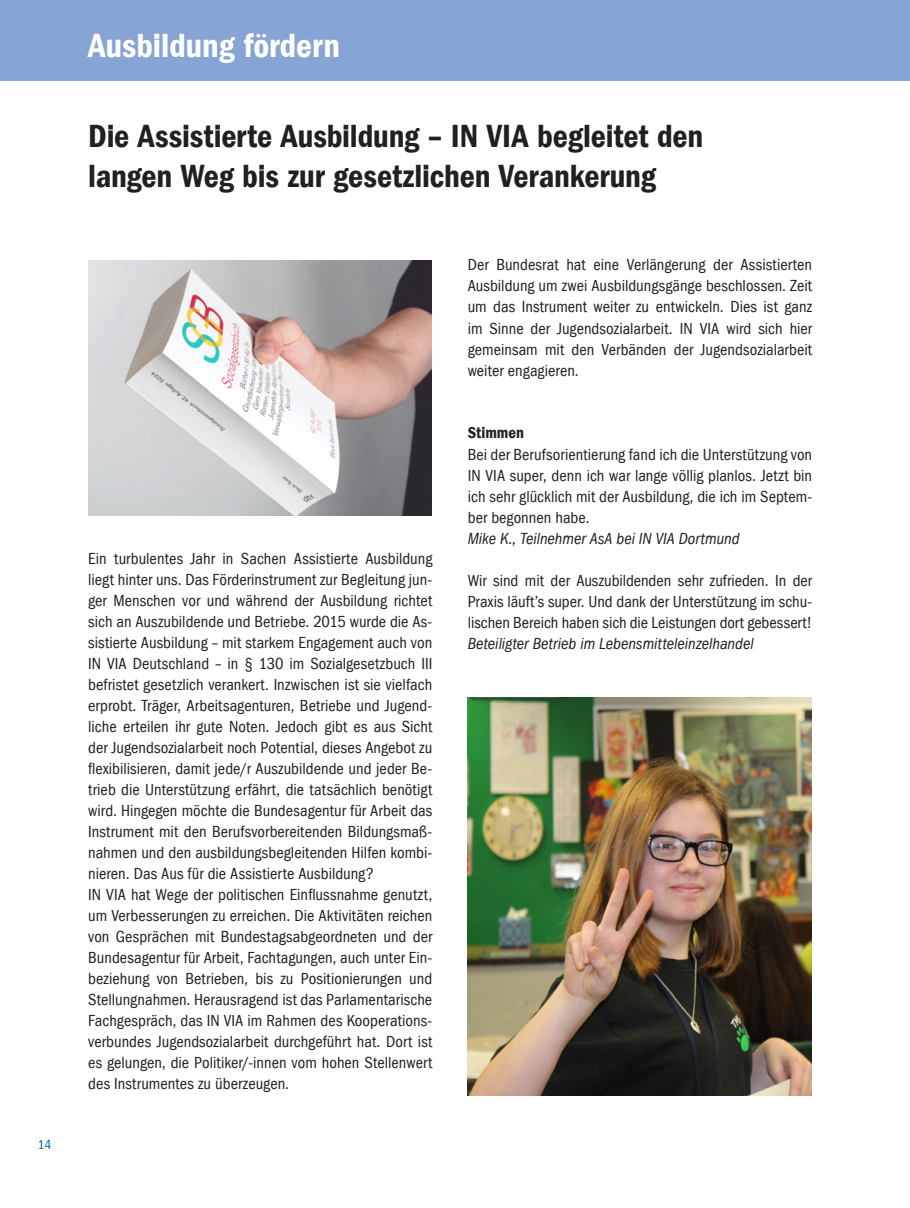
<style>
.page{position:relative;width:910px;height:1208px;background:#fff}
.page>*{position:absolute;margin:0;border:0;box-sizing:border-box;transform-origin:0 0}
.t1{font:600 condensed 34.5px "Franklin Gothic LT";color:#fff}
.t2{font:600 condensed 33px/39.6px "Franklin Gothic LT";letter-spacing:-.005em;color:#231f20}
.t3{font:condensed 16.5px/21px "Franklin Gothic LT";letter-spacing:.005em;color:#231f20;text-align:justify}
.t4{font:italic condensed 16.5px "Franklin Gothic LT";color:#231f20}
.t5{font:600 condensed 16.5px "Franklin Gothic LT";color:#231f20}
.t6{font:condensed 13.5px "Franklin Gothic LT";color:#0166b3}
</style>
<div class="page">
<div style="left:0;top:0;width:910px;height:81px;background:#86a4d4"></div>
<img style="left:88px;top:260px;width:343px;height:256px">
<img style="left:468px;top:697px;width:344px;height:398px">
<p class="t6" style="left:38px;top:1137px;width:15px">14</p>
<h1 class="t1" style="left:88px;top:26px;width:253px">Ausbildung fördern</h1>
<h2 class="t2" style="left:88px;top:117px;width:617px">Die Assistierte Ausbildung – IN VIA begleitet den langen Weg bis zur gesetzlichen Verankerung</h2>
<p class="t3" style="left:88px;top:548px;width:346px;text-align:left">Ein turbulentes Jahr in Sachen Assistierte Ausbildung liegt hinter uns. Das Förderinstrument zur Begleitung jun&shy;ger Menschen vor und während der Ausbildung richtet sich an Auszubildende und Betriebe. 2015 wurde die As&shy;sistierte Ausbildung – mit starkem Engagement auch von IN VIA Deutschland – in § 130 im Sozialgesetzbuch III befristet gesetzlich verankert. Inzwischen ist sie vielfach erprobt. Träger, Arbeitsagenturen, Betriebe und Jugend&shy;liche erteilen ihr gute Noten. Jedoch gibt es aus Sicht der Jugendsozialarbeit noch Potential, dieses Angebot zu flexibilisieren, damit jede/r Auszubildende und jeder Be&shy;trieb die Unterstützung erfährt, die tatsächlich benötigt wird. Hingegen möchte die Bundesagentur für Arbeit das Instrument mit den Berufsvorbereitenden Bildungsmaß&shy;nahmen und den ausbildungsbegleitenden Hilfen kombi&shy;nieren. Das Aus für die Assistierte Ausbildung?<br>IN VIA hat Wege der politischen Einflussnahme genutzt, um Verbesserungen zu erreichen. Die Aktivitäten reichen von Gesprächen mit Bundestagsabgeordneten und der Bundesagentur für Arbeit, Fachtagungen, auch unter Ein&shy;beziehung von Betrieben, bis zu Positionierungen und Stellungnahmen. Herausragend ist das Parlamentarische Fachgespräch, das IN VIA im Rahmen des Kooperations&shy;verbundes Jugendsozialarbeit durchgeführt hat. Dort ist es gelungen, die Politiker/-innen vom hohen Stellenwert des Instrumentes zu überzeugen.</p>
<p class="t3" style="left:468px;top:255px;width:346px">Der Bundesrat hat eine Verlängerung der Assistierten Ausbildung um zwei Ausbildungsgänge beschlossen. Zeit um das Instrument weiter zu entwickeln. Dies ist ganz im Sinne der Jugendsozialarbeit. IN VIA wird sich hier gemeinsam mit den Verbänden der Jugendsozialarbeit weiter engagieren.</p>
<p class="t5" style="left:468px;top:423px;width:58px">Stimmen</p>
<p class="t3" style="left:468px;top:444px;width:346px">Bei der Berufsorientierung fand ich die Unterstützung von IN VIA super, denn ich war lange völlig planlos. Jetzt bin ich sehr glücklich mit der Ausbildung, die ich im Septem&shy;ber begonnen habe.</p>
<p class="t4" style="left:468px;top:529px;width:273px">Mike K., Teilnehmer AsA bei IN VIA Dortmund</p>
<p class="t3" style="left:468px;top:570px;width:346px">Wir sind mit der Auszubildenden sehr zufrieden. In der Praxis läuft’s super. Und dank der Unterstützung im schu&shy;lischen Bereich haben sich die Leistungen dort gebessert!</p>
<p class="t4" style="left:468px;top:634px;width:287px">Beteiligter Betrieb im Lebensmitteleinzelhandel</p>
</div>
